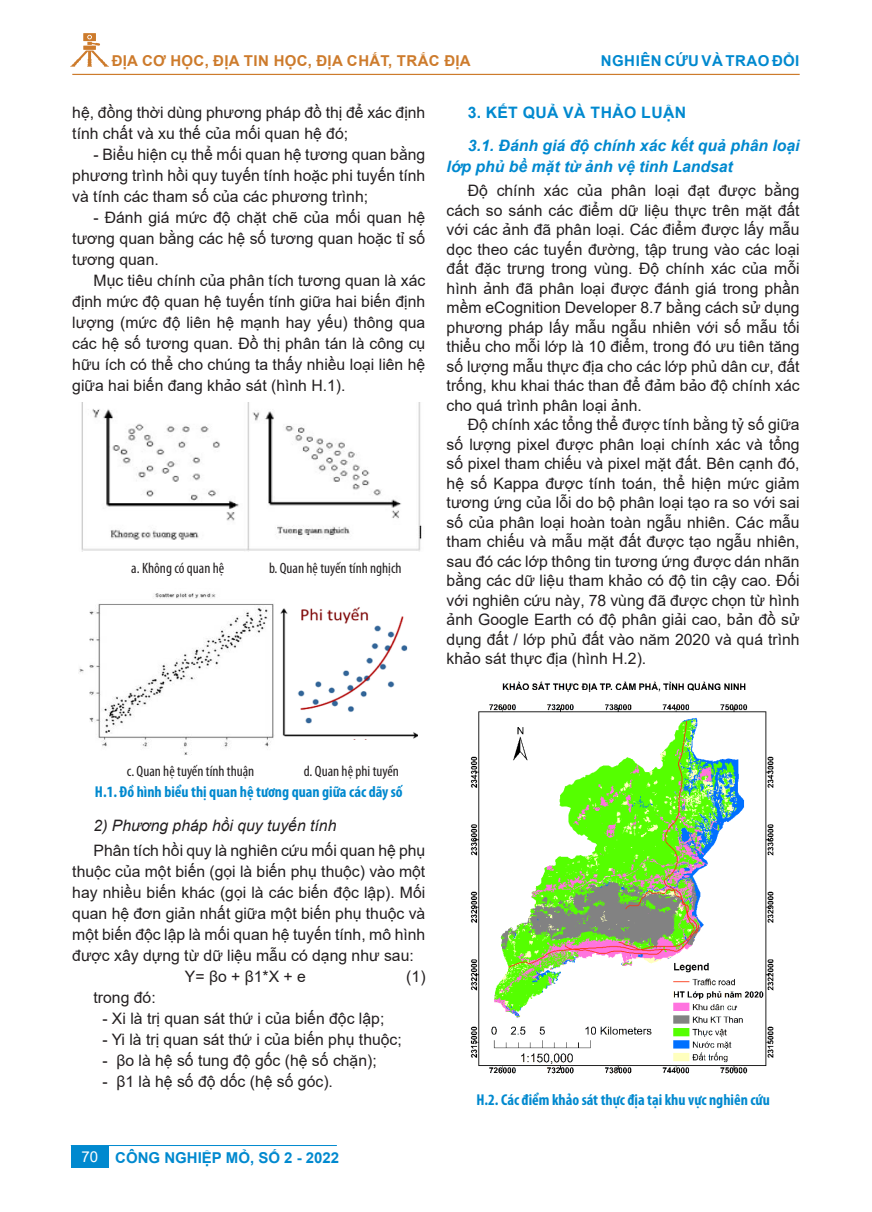
<style>
.page{position:relative;width:872px;height:1212px;background:#fff}
.page>*{position:absolute;margin:0;border:0;box-sizing:border-box;transform-origin:0 0}
.t1{font:15.75px/19.5px "Arial";color:#231f20;text-align:justify}
.t2{font:700 condensed 15.75px "Myriad Pro";color:#0089cf}
.t3{font:italic 700 15.75px/21px "Arial";color:#0089cf}
.t4{font:italic 15.75px "Arial";color:#231f20}
.t5{font:700 15.75px "Arial";letter-spacing:.02em;color:#0089cf}
.t6{font:condensed 15px "Myriad Pro";color:#231f20}
.t7{font:700 15px "Arial";letter-spacing:.02em;color:#cd7b2c}
.t8{font:700 15px "Arial";letter-spacing:.01em;color:#0089cf}
.t9{font:700 15px "Arial";letter-spacing:.035em;color:#0089cf}
.s1{font-weight:400;color:#fff}
</style>
<div class="page">
<svg style="left:70px;top:33px;width:39px;height:34px"></svg>
<hr style="left:72px;top:74px;width:727px;height:1px;background:#cd7b2c">
<div style="left:71px;top:1146px;width:37px;height:21px;background:#0089cf"></div>
<hr style="left:71px;top:1145px;width:266px;height:1px;background:#0089cf">
<img style="left:81px;top:403px;width:341px;height:149px">
<img style="left:79px;top:593px;width:195px;height:162px">
<img style="left:280px;top:607px;width:137px;height:132px">
<img style="left:470px;top:681px;width:304px;height:393px">
<p class="t7" style="left:112px;top:50px;width:360px">ĐỊA CƠ HỌC, ĐỊA TIN HỌC, ĐỊA CHẤT, TRẮC ĐỊA</p>
<p class="t9" style="left:601px;top:50px;width:200px">NGHIÊN CỨU VÀ TRAO ĐỔI</p>
<p class="t1" style="left:72px;top:102px;width:354px;line-height:21px">hệ, đồng thời dùng phương pháp đồ thị để xác định tính chất và xu thế của mối quan hệ đó;</p>
<p class="t1" style="left:72px;top:144px;width:354px;line-height:21px;text-indent:21px">- Biểu hiện cụ thể mối quan hệ tương quan bằng phương trình hồi quy tuyến tính hoặc phi tuyến tính và tính các tham số của các phương trình;</p>
<p class="t1" style="left:72px;top:207px;width:354px;line-height:21px;text-indent:21px">- Đánh giá mức độ chặt chẽ của mối quan hệ tương quan bằng các hệ số tương quan hoặc tỉ số tương quan.</p>
<p class="t1" style="left:72px;top:270px;width:354px;line-height:21px;text-indent:21px">Mục tiêu chính của phân tích tương quan là xác định mức độ quan hệ tuyến tính giữa hai biến định lượng (mức độ liên hệ mạnh hay yếu) thông qua các hệ số tương quan. Đồ thị phân tán là công cụ hữu ích có thể cho chúng ta thấy nhiều loại liên hệ giữa hai biến đang khảo sát (hình H.1).</p>
<p class="t6" style="left:131px;top:559px;width:94px">a. Không có quan hệ</p>
<p class="t6" style="left:269px;top:559px;width:134px">b. Quan hệ tuyến tính nghịch</p>
<p class="t5" style="left:468px;top:101px;width:220px">3. KẾT QUẢ VÀ THẢO LUẬN</p>
<p class="t3" style="left:446px;top:136px;width:354px;text-indent:21px">3.1. Đánh giá độ chính xác kết quả phân loại lớp phủ bề mặt từ ảnh vệ tinh Landsat</p>
<p class="t1" style="left:446px;top:181px;width:354px;text-indent:21px">Độ chính xác của phân loại đạt được bằng cách so sánh các điểm dữ liệu thực trên mặt đất với các ảnh đã phân loại. Các điểm được lấy mẫu dọc theo các tuyến đường, tập trung vào các loại đất đặc trưng trong vùng. Độ chính xác của mỗi hình ảnh đã phân loại được đánh giá trong phần mềm eCognition Developer 8.7 bằng cách sử dụng phương pháp lấy mẫu ngẫu nhiên với số mẫu tối thiểu cho mỗi lớp là 10 điểm, trong đó ưu tiên tăng số lượng mẫu thực địa cho các lớp phủ dân cư, đất trống, khu khai thác than để đảm bảo độ chính xác cho quá trình phân loại ảnh.</p>
<p class="t1" style="left:446px;top:415px;width:354px;text-indent:21px">Độ chính xác tổng thể được tính bằng tỷ số giữa số lượng pixel được phân loại chính xác và tổng số pixel tham chiếu và pixel mặt đất. Bên cạnh đó, hệ số Kappa được tính toán, thể hiện mức giảm tương ứng của lỗi do bộ phân loại tạo ra so với sai số của phân loại hoàn toàn ngẫu nhiên. Các mẫu tham chiếu và mẫu mặt đất được tạo ngẫu nhiên, sau đó các lớp thông tin tương ứng được dán nhãn bằng các dữ liệu tham khảo có độ tin cậy cao. Đối với nghiên cứu này, 78 vùng đã được chọn từ hình ảnh Google Earth có độ phân giải cao, bản đồ sử dụng đất / lớp phủ đất vào năm 2020 và quá trình khảo sát thực địa (hình H.2).</p>
<p class="t6" style="left:127px;top:762px;width:129px">c. Quan hệ tuyến tính thuận</p>
<p class="t6" style="left:304px;top:762px;width:97px">d. Quan hệ phi tuyến</p>
<p class="t2" style="left:95px;top:782px;width:309px">H.1. Đồ hình biểu thị quan hệ tương quan giữa các dãy số</p>
<p class="t4" style="left:94px;top:815px;width:244px">2) Phương pháp hồi quy tuyến tính</p>
<p class="t1" style="left:94px;top:841px;width:333px">Phân tích hồi quy là nghiên cứu mối quan hệ phụ</p>
<p class="t1" style="left:72px;top:862px;width:354px">thuộc của một biến (gọi là biến phụ thuộc) vào một</p>
<p class="t1" style="left:72px;top:883px;width:354px">hay nhiều biến khác (gọi là các biến độc lập). Mối</p>
<p class="t1" style="left:72px;top:904px;width:354px">quan hệ đơn giản nhất giữa một biến phụ thuộc và</p>
<p class="t1" style="left:72px;top:925px;width:354px">một biến độc lập là mối quan hệ tuyến tính, mô hình</p>
<p class="t1" style="left:72px;top:946px;width:343px">được xây dựng từ dữ liệu mẫu có dạng như sau:</p>
<p class="t1" style="left:185px;top:967px;width:122px">Y= βo + β1*X + e</p>
<p class="t1" style="left:406px;top:967px;width:21px">(1)</p>
<p class="t1" style="left:94px;top:988px;width:64px">trong đó:</p>
<p class="t1" style="left:102px;top:1009px;width:283px">- Xi là trị quan sát thứ i của biến độc lập;</p>
<p class="t1" style="left:102px;top:1030px;width:301px">- Yi là trị quan sát thứ i của biến phụ thuộc;</p>
<p class="t1" style="left:102px;top:1051px;width:276px">- βo là hệ số tung độ gốc (hệ số chặn);</p>
<p class="t1" style="left:102px;top:1072px;width:232px">- β1 là hệ số độ dốc (hệ số góc).</p>
<p class="t8" style="left:81px;top:1147px;width:259px"><span class="s1">70</span> CÔNG NGHIỆP MỎ, SỐ 2 - 2022</p>
<p class="t2" style="left:476px;top:1090px;width:295px">H.2. Các điểm khảo sát thực địa tại khu vực nghiên cứu</p>
</div>
